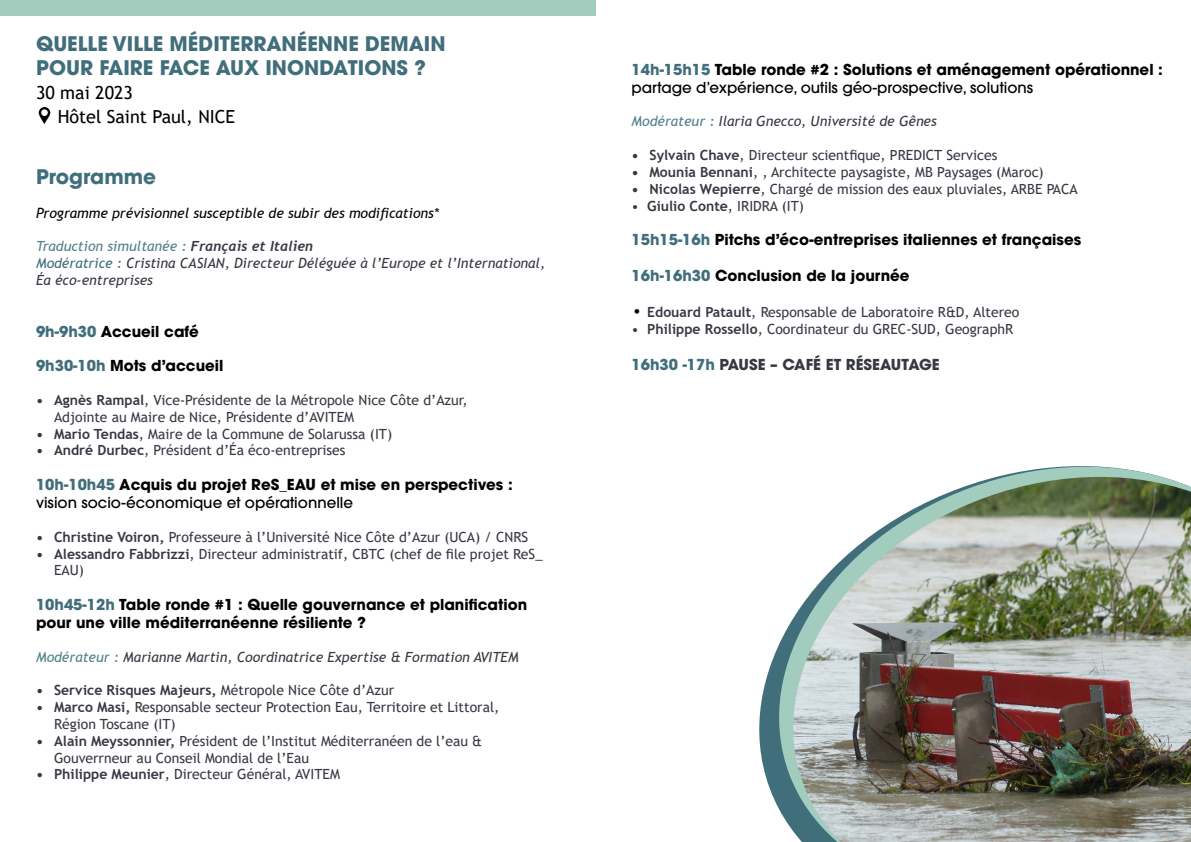
<style>
.page{position:relative;width:1191px;height:842px;background:#fff}
.page>*{position:absolute;margin:0;border:0;box-sizing:border-box;transform-origin:0 0}
.t1{font:700 20px/24px "ITC Avant Garde Pro";color:#406e7b}
.t2{font:18px/24px "Trebuchet MS";color:#000}
.t3{font:700 15px/18px "ITC Avant Garde Pro";color:#000}
.t4{font:500 15px/18px "ITC Avant Garde Pro";color:#000}
.t5{font:700 15px "ITC Avant Garde Pro";color:#363843}
.t6{font:14px/16.8px "Trebuchet MS";color:#363843}
.t7{font:italic 14px/16.8px "Trebuchet MS";color:#363843}
.t8{font:italic 14px "Trebuchet MS";color:#000}
.t9{font:700 14px "Trebuchet MS";color:#363843}
.s1{color:#50808a}
.s2{font-family:"Trebuchet";font-weight:700}
.s3{color:#406e7b}
.s4{font-weight:700}
.s5{font-weight:500}
.s6{font-weight:400}
.s7{font-weight:700;color:#406e7b}
.s8{font-family:"ITC Avant Garde Pro";font-weight:700;font-size:15px;color:#000}
</style>
<div class="page">
<svg style="left:759px;top:466px;width:403px;height:350px"></svg>
<img style="left:38px;top:107px;width:13px;height:17px">
<img style="left:783px;top:477px;width:408px;height:365px">
<div style="left:0;top:0;width:595px;height:16px;background:#a2cdbe"></div>
<h1 class="t1" style="left:36px;top:31px;width:411px">QUELLE VILLE MÉDITERRANÉENNE DEMAIN<br>POUR FAIRE FACE AUX INONDATIONS ?</h1>
<p class="t2" style="left:58px;top:80px;width:179px;text-indent:-22px">30 mai 2023<br>Hôtel Saint Paul, NICE</p>
<h1 class="t1" style="left:36px;top:165px;width:122px">Programme</h1>
<p class="t8" style="left:36px;top:204px;width:404px">Programme prévisionnel susceptible de subir des modifications*</p>
<p class="t7" style="left:36px;top:238px;width:510px"><span class="s1">Traduction simultanée :</span> <span class="s2">Français et Italien<br></span><span class="s3">Modératrice :</span> Cristina CASIAN, Directeur Déléguée à l’Europe et l’International,<br>Éa éco-entreprises</p>
<p class="t3" style="left:36px;top:322px;width:164px"><span class="s3">9h-9h30</span> Accueil café</p>
<p class="t3" style="left:36px;top:357px;width:189px"><span class="s3">9h30-10h</span> Mots d’accueil</p>
<p class="t6" style="left:54px;top:392px;width:415px;text-indent:-18px"><span class="s4">• Agnès Rampal</span>, Vice-Présidente de la Métropole Nice Côte d’Azur,<br>Adjointe au Maire de Nice, Présidente d’AVITEM</p>
<p class="t6" style="left:36px;top:425px;width:358px"><span class="s4">• Mario Tendas</span>, Maire de la Commune de Solarussa (IT)</p>
<p class="t6" style="left:36px;top:442px;width:311px"><span class="s4">• André Durbec</span>, Président d’Éa éco-entreprises</p>
<p class="t3" style="left:36px;top:475px;width:478px"><span class="s3">10h-10h45</span> Acquis du projet ReS_EAU et mise en perspectives : <span class="s5">vision socio-économique et opérationnelle</span></p>
<p class="t6" style="left:36px;top:528px;width:494px"><span class="s4">• Christine Voiron,</span> Professeure à l’Université Nice Côte d’Azur (UCA) / CNRS</p>
<p class="t6" style="left:54px;top:545px;width:490px;text-indent:-18px"><span class="s4">• Alessandro Fabbrizzi</span>, Directeur administratif, CBTC (chef de file projet ReS_<br>EAU)</p>
<p class="t3" style="left:36px;top:595px;width:493px"><span class="s3">10h45-12h</span> Table ronde #1 : Quelle gouvernance et planification pour une ville méditerranéenne résiliente ?</p>
<p class="t7" style="left:36px;top:648px;width:484px"><span class="s1">Modérateur :</span> Marianne Martin, Coordinatrice Expertise &amp; Formation AVITEM</p>
<p class="t9" style="left:36px;top:682px;width:360px">• Service Risques Majeurs, <span class="s6">Métropole Nice Côte d’Azur</span></p>
<p class="t6" style="left:54px;top:699px;width:447px;text-indent:-18px"><span class="s4">• Marco Masi,</span> Responsable secteur Protection Eau, Territoire et Littoral,<br>Région Toscane (IT)</p>
<p class="t6" style="left:54px;top:732px;width:430px;text-indent:-18px"><span class="s4">• Alain Meyssonnier,</span> Président de l’Institut Méditerranéen de l’eau &amp;<br>Gouverrneur au Conseil Mondial de l’Eau</p>
<p class="t6" style="left:36px;top:766px;width:305px"><span class="s4">• Philippe Meunier</span>, Directeur Général, AVITEM</p>
<p class="t4" style="left:631px;top:60px;width:533px"><span class="s7">14h-15h15</span> <span class="s4">Table ronde #2 : Solutions et aménagement opérationnel : </span>partage d’expérience, outils géo-prospective, solutions</p>
<p class="t7" style="left:631px;top:113px;width:307px"><span class="s1">Modérateur :</span> Ilaria Gnecco, Université de Gênes</p>
<p class="t6" style="left:631px;top:147px;width:367px"><span class="s4">• Sylvain Chave</span>, Directeur scientfique, PREDICT Services</p>
<p class="t6" style="left:631px;top:163px;width:414px"><span class="s4">• Mounia Bennani</span>, , Architecte paysagiste, MB Paysages (Maroc)</p>
<p class="t6" style="left:631px;top:180px;width:448px"><span class="s4">• Nicolas Wepierre</span>, Chargé de mission des eaux pluviales, ARBE PACA</p>
<p class="t6" style="left:631px;top:197px;width:174px">• <span class="s4">Giulio Conte</span>, IRIDRA (IT)</p>
<p class="t3" style="left:631px;top:231px;width:451px"><span class="s3">15h15-16h</span> Pitchs d’éco-entreprises italiennes et françaises</p>
<p class="t3" style="left:631px;top:267px;width:279px"><span class="s3">16h-16h30</span> Conclusion de la journée</p>
<p class="t6" style="left:631px;top:304px;width:389px"><span class="s8">•</span> <span class="s4">Edouard Patault</span>, Responsable de Laboratoire R&amp;D, Altereo</p>
<p class="t6" style="left:631px;top:321px;width:383px">• <span class="s4">Philippe Rossello</span>, Coordinateur du GREC-SUD, GeographR</p>
<p class="t5" style="left:631px;top:355px;width:310px"><span class="s3">16h30 -17h</span> PAUSE – CAFÉ ET RÉSEAUTAGE</p>
</div>
